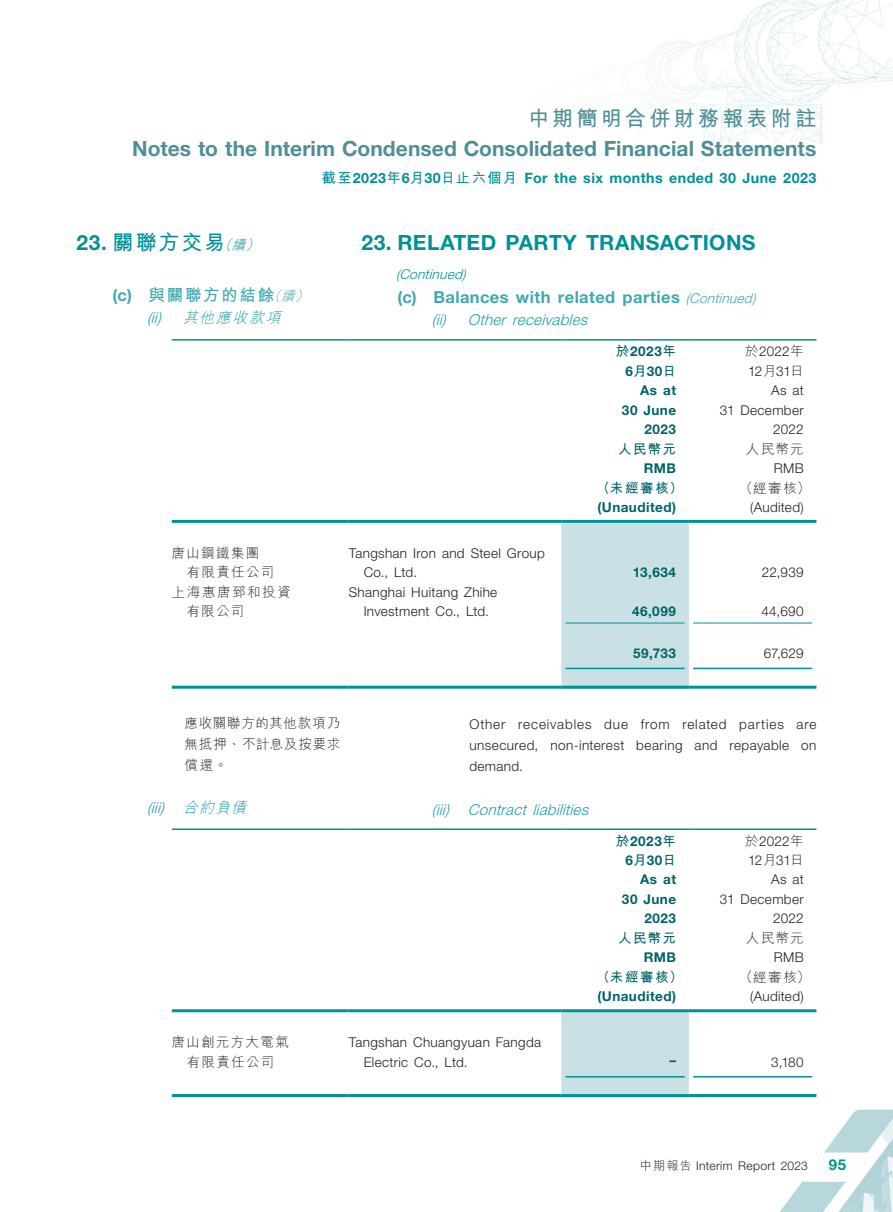
<style>
.page{position:relative;width:893px;height:1212px;background:#fff}
.page>*{position:absolute;margin:0;border:0;box-sizing:border-box;transform-origin:0 0}
.t1{font:700 21px "Helvetica Neue LT Std";letter-spacing:.005em;color:#4e8f96}
.t2{font:700 21px "Helvetica Neue LT Std";letter-spacing:.015em;color:#009198}
.t3{font:700 21px "M Hei HK";letter-spacing:.16em;color:#4e8f96}
.t4{font:700 21px "M Hei HK";letter-spacing:.095em;color:#009198}
.t5{font:700 16.5px "Helvetica Neue LT Std";letter-spacing:.025em;color:#3fa8b1}
.t6{font:700 16.5px "M Hei HK";letter-spacing:.105em;color:#3fa8b1}
.t7{font:italic 300 15px "Helvetica Neue LT Std";color:#1c9fa8}
.t8{font:italic 300 15px "M Hei HK";color:#1c9fa8}
.t9{font:700 15px "Helvetica Neue LT Std";color:#009198}
.t10{font:700 14.25px "Helvetica Neue LT Std";letter-spacing:.03em;color:#009198}
.t11{font:300 13.5px/19.5px "Helvetica Neue LT Std";letter-spacing:.025em;color:#231f20}
.t12{font:700 13.5px/19.5px "Helvetica Neue LT Std";letter-spacing:.035em;color:#006368;text-align:right}
.t13{font:300 13.5px/21px "M Hei HK";letter-spacing:.085em;color:#231f20;text-align:justify}
.t14{font:700 13.5px "M Hei HK";letter-spacing:.12em;color:#006368}
.t15{font:300 13.5px/19.5px "M Hei HK";letter-spacing:.115em;color:#231f20}
.t16{font:italic 300 13.5px "Helvetica Neue LT Std";color:#009198}
.t17{font:300 12px "Helvetica Neue LT Std";letter-spacing:.025em;color:#231f20}
.s1{font-family:"M Hei HK"}
.s2{font-family:"Helvetica Neue LT Std"}
.s3{font-weight:300;font-style:italic;font-size:13.5px}
</style>
<div class="page">
<img style="left:171px;top:0;width:722px;height:1212px">
<div style="left:561px;top:523px;width:128px;height:163px;background:#c9e0e4"></div>
<hr style="left:172px;top:339px;width:177px;height:2px;background:#009198">
<hr style="left:349px;top:339px;width:212px;height:2px;background:#009198">
<hr style="left:561px;top:339px;width:128px;height:2px;background:#009198">
<hr style="left:689px;top:339px;width:127px;height:2px;background:#009198">
<hr style="left:172px;top:520px;width:177px;height:3px;background:#009198">
<hr style="left:349px;top:520px;width:212px;height:3px;background:#009198">
<hr style="left:561px;top:520px;width:128px;height:3px;background:#009198">
<hr style="left:689px;top:520px;width:127px;height:3px;background:#009198">
<hr style="left:566px;top:623px;width:119px;height:1px;background:#009198">
<hr style="left:693px;top:623px;width:119px;height:1px;background:#009198">
<hr style="left:566px;top:668px;width:119px;height:1px;background:#009198">
<hr style="left:693px;top:668px;width:119px;height:1px;background:#009198">
<hr style="left:172px;top:686px;width:177px;height:3px;background:#009198">
<hr style="left:349px;top:686px;width:212px;height:3px;background:#009198">
<hr style="left:561px;top:686px;width:128px;height:3px;background:#009198">
<hr style="left:689px;top:686px;width:127px;height:3px;background:#009198">
<div style="left:561px;top:1012px;width:128px;height:82px;background:#c9e0e4"></div>
<hr style="left:172px;top:828px;width:177px;height:2px;background:#009198">
<hr style="left:349px;top:828px;width:212px;height:2px;background:#009198">
<hr style="left:561px;top:828px;width:128px;height:2px;background:#009198">
<hr style="left:689px;top:828px;width:127px;height:2px;background:#009198">
<hr style="left:172px;top:1009px;width:177px;height:3px;background:#009198">
<hr style="left:349px;top:1009px;width:212px;height:3px;background:#009198">
<hr style="left:561px;top:1009px;width:128px;height:3px;background:#009198">
<hr style="left:689px;top:1009px;width:127px;height:3px;background:#009198">
<hr style="left:566px;top:1076px;width:119px;height:1px;background:#009198">
<hr style="left:693px;top:1076px;width:119px;height:1px;background:#009198">
<hr style="left:172px;top:1094px;width:177px;height:3px;background:#009198">
<hr style="left:349px;top:1094px;width:212px;height:3px;background:#009198">
<hr style="left:561px;top:1094px;width:128px;height:3px;background:#009198">
<hr style="left:689px;top:1094px;width:127px;height:3px;background:#009198">
<h1 class="t3" style="left:528px;top:103px;width:289px">中期簡明合併財務報表附註</h1>
<h1 class="t1" style="left:132px;top:136px;width:686px">Notes to the Interim Condensed Consolidated Financial Statements</h1>
<p class="t10" style="left:322px;top:169px;width:496px"><span class="s1">截至</span>2023<span class="s1">年</span>6<span class="s1">月</span>30<span class="s1">日止六個月</span> For the six months ended 30 June 2023</p>
<h1 class="t4" style="left:77px;top:227px;width:187px"><span class="s2">23.</span> 關聯方交易<span class="s3">（續）</span></h1>
<p class="t6" style="left:113px;top:282px;width:201px"><span class="s2">(c)</span> 與關聯方的結餘<span class="s3">（續）</span></p>
<p class="t7" style="left:147px;top:308px;width:16px">(ii)</p>
<p class="t8" style="left:183px;top:310px;width:103px">其他應收款項</p>
<h1 class="t2" style="left:361px;top:230px;width:396px">23. RELATED PARTY TRANSACTIONS</h1>
<p class="t16" style="left:396px;top:266px;width:72px">(Continued)</p>
<p class="t5" style="left:397px;top:287px;width:360px">(c) Balances with related parties <span class="s3">(Continued)</span></p>
<p class="t7" style="left:432px;top:311px;width:16px">(ii)</p>
<p class="t7" style="left:468px;top:311px;width:125px">Other receivables</p>
<p class="t12" style="left:616px;top:341px;width:62px"><span class="s1">於</span>2023<span class="s1">年<br></span>6<span class="s1">月</span>30<span class="s1">日</span></p>
<p class="t11" style="left:745px;top:341px;width:60px"><span class="s1">於</span>2022<span class="s1">年<br></span>12<span class="s1">月</span>31<span class="s1">日</span></p>
<p class="t12" style="left:622px;top:380px;width:56px">As at<br>30 June<br>2023</p>
<p class="t11" style="left:720px;top:380px;width:85px;text-align:right">As at<br>31 December<br>2022</p>
<p class="t14" style="left:618px;top:439px;width:60px">人民幣元</p>
<p class="t13" style="left:746px;top:438px;width:59px">人民幣元</p>
<p class="t12" style="left:644px;top:458px;width:34px">RMB</p>
<p class="t11" style="left:774px;top:458px;width:31px">RMB</p>
<p class="t14" style="left:597px;top:478px;width:88px">（未經審核）</p>
<p class="t13" style="left:739px;top:477px;width:73px">（經審核）</p>
<p class="t12" style="left:598px;top:497px;width:80px">(Unaudited)</p>
<p class="t11" style="left:750px;top:497px;width:55px">(Audited)</p>
<p class="t13" style="left:187px;top:543px;width:89px;line-height:19.5px;text-indent:-15px">唐山鋼鐵集團有限責任公司</p>
<p class="t11" style="left:364px;top:543px;width:183px;text-indent:-15px">Tangshan Iron and Steel Group<br>Co., Ltd.</p>
<p class="t15" style="left:187px;top:582px;width:106px;text-indent:-15px">上海惠唐郅和投資有限公司</p>
<p class="t11" style="left:349px;top:582px;width:150px;text-align:center">Shanghai Huitang Zhihe<br>Investment Co., Ltd.</p>
<p class="t12" style="left:633px;top:562px;width:45px">13,634</p>
<p class="t11" style="left:762px;top:562px;width:43px">22,939</p>
<p class="t12" style="left:632px;top:601px;width:45px">46,099</p>
<p class="t11" style="left:761px;top:601px;width:44px">44,690</p>
<p class="t12" style="left:633px;top:643px;width:44px">59,733</p>
<p class="t11" style="left:764px;top:644px;width:42px">67,629</p>
<p class="t13" style="left:185px;top:712px;width:157px">應收關聯方的其他款項乃無抵押、不計息及按要求償還。</p>
<p class="t7" style="left:147px;top:799px;width:19px">(iii)</p>
<p class="t8" style="left:183px;top:800px;width:69px">合約負債</p>
<p class="t11" style="left:469px;top:714px;width:348px;line-height:21px;text-align:justify">Other receivables due from related parties are unsecured, non-interest bearing and repayable on demand.</p>
<p class="t7" style="left:432px;top:800px;width:19px">(iii)</p>
<p class="t7" style="left:468px;top:800px;width:126px">Contract liabilities</p>
<p class="t12" style="left:616px;top:831px;width:62px"><span class="s1">於</span>2023<span class="s1">年<br></span>6<span class="s1">月</span>30<span class="s1">日</span></p>
<p class="t11" style="left:745px;top:831px;width:60px"><span class="s1">於</span>2022<span class="s1">年<br></span>12<span class="s1">月</span>31<span class="s1">日</span></p>
<p class="t12" style="left:622px;top:870px;width:56px">As at<br>30 June<br>2023</p>
<p class="t11" style="left:720px;top:870px;width:85px;text-align:right">As at<br>31 December<br>2022</p>
<p class="t14" style="left:618px;top:928px;width:60px">人民幣元</p>
<p class="t13" style="left:746px;top:927px;width:59px">人民幣元</p>
<p class="t12" style="left:644px;top:947px;width:34px">RMB</p>
<p class="t11" style="left:774px;top:947px;width:31px">RMB</p>
<p class="t14" style="left:597px;top:967px;width:88px">（未經審核）</p>
<p class="t13" style="left:739px;top:966px;width:73px">（經審核）</p>
<p class="t12" style="left:598px;top:986px;width:80px">(Unaudited)</p>
<p class="t11" style="left:750px;top:986px;width:55px">(Audited)</p>
<p class="t13" style="left:172px;top:1032px;width:119px;line-height:19.5px;text-align:center">唐山創元方大電氣有限責任公司</p>
<p class="t11" style="left:364px;top:1032px;width:179px;text-indent:-15px">Tangshan Chuangyuan Fangda<br>Electric Co., Ltd.</p>
<p class="t12" style="left:669px;top:1050px;width:8px">–</p>
<p class="t11" style="left:771px;top:1052px;width:34px">3,180</p>
<p class="t17" style="left:640px;top:1158px;width:169px"><span class="s1">中期報告</span> Interim Report 2023</p>
<p class="t9" style="left:829px;top:1156px;width:19px">95</p>
</div>
